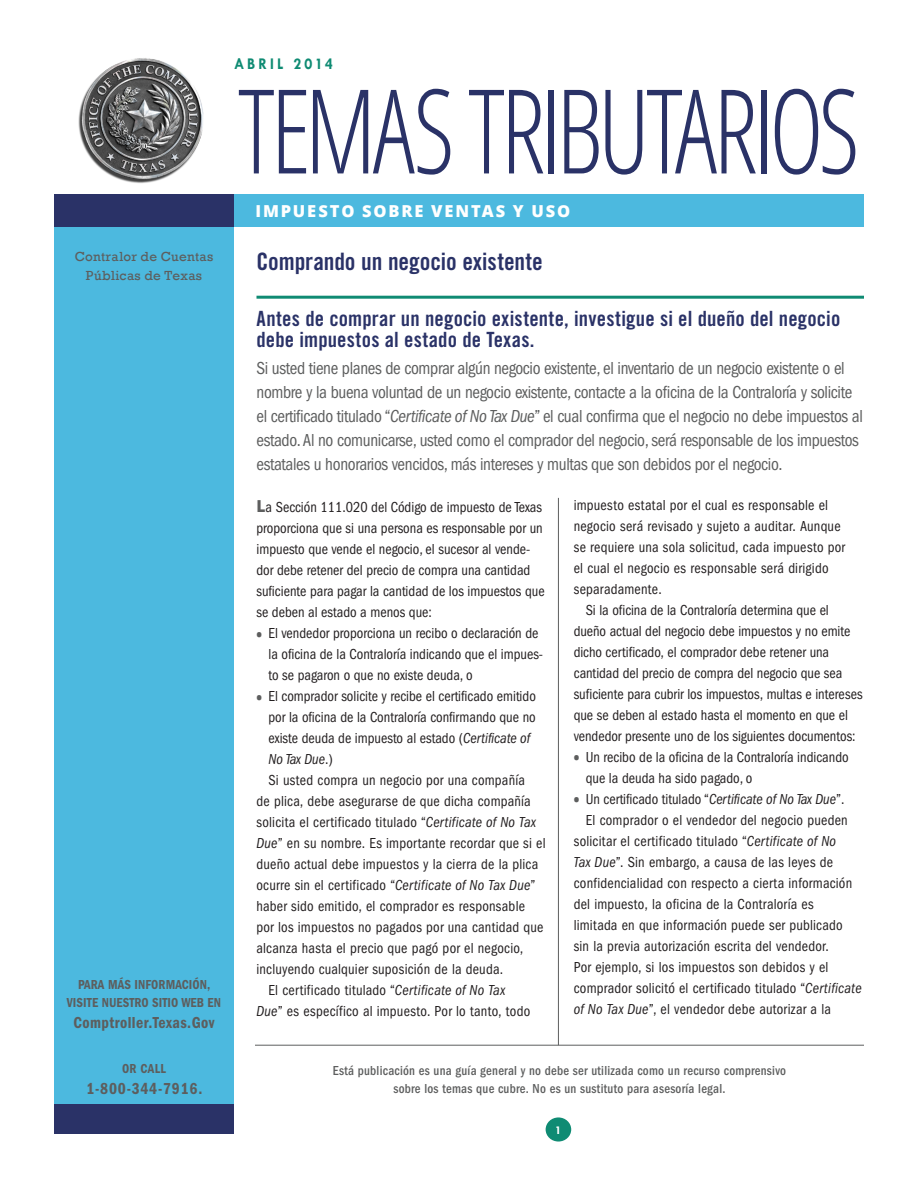
<style>
.page{position:relative;width:918px;height:1188px;background:#fff}
.page>*{position:absolute;margin:0;border:0;box-sizing:border-box;transform-origin:0 0}
.t1{font:300 condensed 117px "Open Sans";letter-spacing:-.045em;color:#2a3267;scale:.9 1}
.t2{font:24px "Trade Gothic LT Std Bd Cn 20";letter-spacing:-.005em;color:#2a3267}
.t3{font:21px/21.8px "Trade Gothic LT Std Bd Cn 20";letter-spacing:.005em;color:#2a3267}
.t4{font:condensed 18px/24px "ITC Franklin Gothic Std";letter-spacing:-.02em;color:#5d5e5e;scale:.95 1}
.t5{font:800 16.5px "Open Sans";letter-spacing:.11em;color:#fff}
.t6{font:16.5px "ITC Franklin Gothic Std Dm Cd";letter-spacing:.03em;color:#5d5e5e;scale:.95 1}
.t7{font:16.5px "ITC Franklin Gothic Std Dm Cd";letter-spacing:.05em;color:#5d5e5e;scale:.95 1}
.t8{font:700 16.5px "Tw Cen";letter-spacing:.205em;color:#0f8b73;scale:.9 1}
.t9{font:condensed 15px/21px "ITC Franklin Gothic Std";letter-spacing:.01em;color:#231f20;scale:.95 1}
.t10{font:500 condensed 13.5px/18px "ITC Franklin Gothic Std";letter-spacing:.02em;color:#5d5e5e;text-align:center;scale:.95 1}
.t11{font:13.5px/18px "ITC Franklin Gothic Std Dm Cd";letter-spacing:.01em;color:#5d5e5e;text-align:center;scale:.95 1}
.t12{font:13.5px/19.5px "Rockwell";letter-spacing:.025em;color:#5d5e5e;text-align:center}
.t13{font:700 12px "Tw Cen";color:#fff}
.s1{font-style:italic}
.s2{font-family:"Open Sans";font-weight:800;font-stretch:normal;font-size:16.5px;color:#5d5e5e}
.s3{font-family:"Open Sans";font-weight:800;font-stretch:normal;color:#5d5e5e}
</style>
<div class="page">
<div style="left:54px;top:219px;width:180px;height:886px;background:#4cb9df"></div>
<div style="left:54px;top:194px;width:180px;height:32px;background:#2a3267"></div>
<div style="left:54px;top:1105px;width:180px;height:29px;background:#2a3267"></div>
<hr style="left:256px;top:296px;width:608px;height:3px;background:#0f8b73">
<hr style="left:558px;top:498px;width:1px;height:547px;background:#5d5e5e">
<div style="left:546px;top:1117px;width:25px;height:25px;background:#0f8b73;border-radius:50%"></div>
<hr style="left:255px;top:1045px;width:609px;height:1px;background:#5d5e5e">
<img style="left:78px;top:58px;width:126px;height:125px">
<div style="left:234px;top:194px;width:630px;height:32px;background:#4cb9df"></div>
<p class="t12" style="left:75px;top:247px;width:140px">Contralor de Cuentas<br>Públicas de Texas</p>
<p class="t11" style="left:67px;top:975px;width:164px">PARA MÁS INFORMACIÓN,<br>VISITE NUESTRO SITIO WEB EN</p>
<p class="t6" style="left:73px;top:1013px;width:150px">Comptroller.Texas.Gov</p>
<p class="t11" style="left:122px;top:1059px;width:48px">OR CALL</p>
<p class="t7" style="left:86px;top:1079px;width:124px">1-800-344-7916.</p>
<p class="t8" style="left:234px;top:54px;width:112px">ABRIL 2014</p>
<h1 class="t1" style="left:238px;top:52px;width:692px">TEMAS TRIBUTARIOS</h1>
<p class="t5" style="left:256px;top:198px;width:316px">IMPUESTO SOBRE VENTAS Y USO</p>
<h2 class="t2" style="left:256px;top:247px;width:288px">Comprando un negocio existente</h2>
<h3 class="t3" style="left:256px;top:307px;width:585px">Antes de comprar un negocio existente, investigue si el dueño del negocio debe impuestos al estado de Texas.</h3>
<p class="t4" style="left:256px;top:357px;width:640px">Si usted tiene planes de comprar algún negocio existente, el inventario de un negocio existente o el nombre y la buena voluntad de un negocio existente, contacte a la oficina de la Contraloría y solicite el certificado titulado “<span class="s1">Certificate of No Tax Due</span>” el cual confirma que el negocio no debe impuestos al estado. Al no comunicarse, usted como el comprador del negocio, será responsable de los impuestos estatales u honorarios vencidos, más intereses y multas que son debidos por el negocio.</p>
<p class="t9" style="left:256px;top:497px;width:305px"><span class="s2">L</span>a Sección 111.020 del Código de impuesto de Texas proporciona que si una persona es responsable por un impuesto que vende el negocio, el sucesor al vende&shy;dor debe retener del precio de compra una cantidad suficiente para pagar la cantidad de los impuestos que se deben al estado a menos que:</p>
<p class="t9" style="left:268px;top:644px;width:291px">la oficina de la Contraloría indicando que el impues-</p>
<p class="t9" style="left:574px;top:494px;width:287px">impuesto estatal por el cual es responsable el negocio será revisado y sujeto a auditar. Aunque se requiere una sola solicitud, cada impuesto por el cual el negocio es responsable será dirigido separadamente.</p>
<p class="t9" style="left:574px;top:599px;width:306px;text-indent:12px">Si la oficina de la Contraloría determina que el dueño actual del negocio debe impuestos y no emite dicho certificado, el comprador debe retener una cantidad del precio de compra del negocio que sea suficiente para cubrir los impuestos, multas e intereses que se deben al estado hasta el momento en que el vendedor presente uno de los siguientes documentos:</p>
<p class="t9" style="left:586px;top:746px;width:278px;text-indent:-12px"><span class="s3">•</span> Un recibo de la oficina de la Contraloría indicando que la deuda ha sido pagado, o</p>
<p class="t9" style="left:574px;top:788px;width:286px"><span class="s3">•</span> Un certificado titulado “<span class="s1">Certificate of No Tax Due</span>”.</p>
<p class="t9" style="left:574px;top:809px;width:305px;text-indent:12px">El comprador o el vendedor del negocio pueden solicitar el certificado titulado “<span class="s1">Certificate of No<br>Tax Due</span>”. Sin embargo, a causa de las leyes de confidencialidad con respecto a cierta información del impuesto, la oficina de la Contraloría es<br>limitada en que información puede ser publicado sin la previa autorización escrita del vendedor.<br>Por ejemplo, si los impuestos son debidos y el comprador solicitó el certificado titulado “<span class="s1">Certificate of No Tax Due</span>”, el vendedor debe autorizar a la</p>
<p class="t9" style="left:256px;top:623px;width:298px"><span class="s3">•</span> El vendedor proporciona un recibo o declaración de</p>
<p class="t9" style="left:268px;top:665px;width:216px">to se pagaron o que no existe deuda, o</p>
<p class="t9" style="left:268px;top:686px;width:283px;text-indent:-12px"><span class="s3">•</span> El comprador solicite y recibe el certificado emitido por la oficina de la Contraloría confirmando que no existe deuda de impuesto al estado (<span class="s1">Certificate of No Tax Due</span>.)</p>
<p class="t9" style="left:257px;top:770px;width:306px;text-indent:12px">Si usted compra un negocio por una compañía<br>de plica, debe asegurarse de que dicha compañía solicita el certificado titulado “<span class="s1">Certificate of No Tax Due</span>” en su nombre. Es importante recordar que si el dueño actual debe impuestos y la cierra de la plica ocurre sin el certificado “<span class="s1">Certificate of No Tax Due</span>” haber sido emitido, el comprador es responsable por los impuestos no pagados por una cantidad que alcanza hasta el precio que pagó por el negocio, incluyendo cualquier suposición de la deuda.</p>
<p class="t9" style="left:257px;top:980px;width:290px;text-indent:12px">El certificado titulado “<span class="s1">Certificate of No Tax<br>Due</span>” es específico al impuesto. Por lo tanto, todo</p>
<p class="t10" style="left:333px;top:1062px;width:479px">Está publicación es una guía general y no debe ser utilizada como un recurso comprensivo sobre los temas que cubre. No es un sustituto para asesoría legal.</p>
<p class="t13" style="left:555px;top:1123px;width:8px">1</p>
</div>
